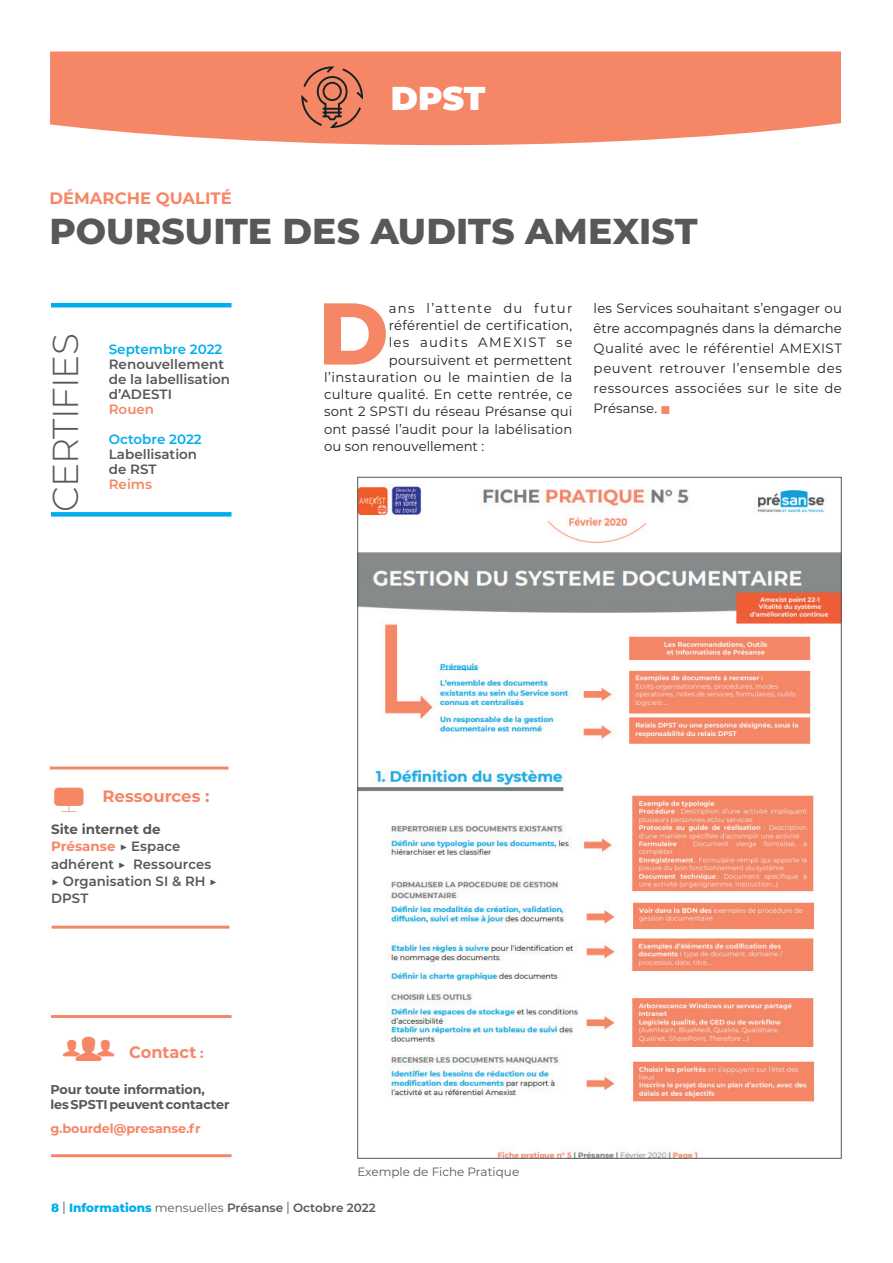
<style>
.page{position:relative;width:893px;height:1263px;background:#fff}
.page>*{position:absolute;margin:0;border:0;box-sizing:border-box;transform-origin:0 0}
.Article_1er_paragrap{font:800 87.45px "Montserrat";color:#f58767}
.Titre{font:800 36px "Montserrat";letter-spacing:.005em;color:#57585a}
.AGENDA{font:300 36px "Montserrat";letter-spacing:-.03em;color:#57585a}
.t1{font:900 33px "Montserrat";color:#fff}
.t2{font:28.65px "Panton Icons A Fill";color:#f58767}
.SurtitreNEGO{font:700 16.5px "Montserrat";color:#f58767}
.Article_Intertitre_g{font:700 16.5px "Montserrat";color:#f58767}
.corps{font:700 16.5px "Montserrat";letter-spacing:-.005em;color:#f58767}
.Article_1er_paragrap-2{font:13.5px "Montserrat";letter-spacing:.02em;color:#231f20}
.Article_Paragraphes{font:13.5px/20.1px "Montserrat";letter-spacing:.04em;color:#231f20;text-align:justify}
.Article_Intertitre_g-2{font:600 13.5px/17.2px "Montserrat";letter-spacing:.005em;color:#57585a}
.Agenda_evenement{font:600 13.5px/15px "Montserrat";color:#57585a}
.Article_1er_paragrap-3{font:13.5px "Montserrat";letter-spacing:.095em;color:#231f20}
.Agenda_date{font:600 13.5px "Montserrat";color:#00aeef}
.Article_1er_paragrap-4{font:13.5px "Montserrat";color:#231f20}
.Agenda_date-2{font:600 13.5px "Montserrat";color:#f58767}
.Agenda_lieu{font:600 13.5px "Montserrat";color:#f58767}
.Article_Intertitre_g-3{font:700 12.75px/15px "Montserrat";letter-spacing:-.01em;color:#57585a}
.Article_Intertitre_g-4{font:700 12.75px "Montserrat";letter-spacing:-.01em;color:#f58767}
.t3{font:600 12px "Montserrat";color:#57585a}
.légende_photo{font:12px "Montserrat";color:#57585a}
.s1{color:#f58767}
.s2{font-weight:700}
.s3{font-weight:700;color:#f58767}
.s4{font-size:13.5px}
.s5{font-weight:800;color:#00aeef}
.s6{font-weight:400;font-size:16.8px}
.s7{font-weight:400}
</style>
<div class="page">
<svg style="left:50px;top:52px;width:791px;height:93px;background:#f59072"></svg>
<svg style="left:300px;top:65px;width:64px;height:64px;background:#cc745b"></svg>
<hr style="left:51px;top:303px;width:180px;height:4px;background:#00aeef">
<div style="left:51px;top:512px;width:180px;height:5px;background:#00aeef"></div>
<hr style="left:52px;top:926px;width:177px;height:3px;background:#f58767">
<hr style="left:50px;top:766px;width:179px;height:3px;background:#f58767">
<img style="left:359px;top:484px;width:480px;height:672px">
<hr style="left:51px;top:1015px;width:180px;height:3px;background:#f58767">
<hr style="left:51px;top:1154px;width:180px;height:3px;background:#f58767">
<h3 class="t1" style="left:391px;top:73px;width:96px">DPST</h3>
<p class="SurtitreNEGO" style="left:50px;top:186px;width:184px">DÉMARCHE QUALITÉ</p>
<p class="Titre" style="left:50px;top:205px;width:650px">POURSUITE DES AUDITS AMEXIST</p>
<p class="AGENDA" style="left:41px;top:512px;width:180px;rotate:-90deg">CERTIFIES</p>
<p class="Agenda_date" style="left:109px;top:340px;width:115px">Septembre 2022</p>
<p class="Agenda_evenement" style="left:109px;top:356px;width:123px">Renouvellement de la labellisation d’ADESTI</p>
<p class="Agenda_date-2" style="left:109px;top:400px;width:47px">Rouen</p>
<p class="Agenda_date" style="left:109px;top:430px;width:94px">Octobre 2022</p>
<p class="Agenda_evenement" style="left:109px;top:446px;width:90px">Labellisation de RST</p>
<p class="Agenda_lieu" style="left:109px;top:475px;width:45px">Reims</p>
<p class="Article_1er_paragrap" style="left:318px;top:269px;width:72px">D</p>
<p class="Article_1er_paragrap-3" style="left:389px;top:299px;width:185px">ans l’attente du futur</p>
<p class="Article_1er_paragrap-2" style="left:389px;top:316px;width:185px">référentiel de certification,</p>
<p class="Article_1er_paragrap-3" style="left:389px;top:333px;width:185px">les audits AMEXIST se</p>
<p class="Article_1er_paragrap-2" style="left:389px;top:350px;width:185px">poursuivent et permettent</p>
<p class="Article_1er_paragrap-2" style="left:324px;top:368px;width:250px">l’instauration ou le maintien de la</p>
<p class="Article_1er_paragrap-2" style="left:324px;top:385px;width:250px">culture qualité. En cette rentrée, ce</p>
<p class="Article_1er_paragrap-2" style="left:324px;top:402px;width:250px">sont 2 SPSTI du réseau Présanse qui</p>
<p class="Article_1er_paragrap-2" style="left:324px;top:419px;width:250px">ont passé l’audit pour la labélisation</p>
<p class="Article_1er_paragrap-4" style="left:324px;top:437px;width:162px">ou son renouvellement :</p>
<p class="Article_Paragraphes" style="left:594px;top:297px;width:250px">les Services souhaitant s’engager ou être accompagnés dans la démarche Qualité avec le référentiel AMEXIST peuvent retrouver l’ensemble des ressources associées sur le site de Présanse. <span class="s1">■</span></p>
<p class="t2" style="left:52px;top:785px;width:37px">A</p>
<p class="Article_Intertitre_g" style="left:102px;top:784px;width:108px">Ressources :</p>
<p class="Article_Intertitre_g-2" style="left:51px;top:820px;width:168px"><span class="s2">Site internet de<br></span><span class="s3">Présanse</span> ▶ Espace adhérent ▶ Ressources ▶ Organisation SI &amp; RH ▶<br>DPST</p>
<p class="t2" style="left:60px;top:1035px;width:59px">u</p>
<p class="corps" style="left:129px;top:1040px;width:76px">Contact <span class="s4">:</span></p>
<p class="Article_Intertitre_g-3" style="left:50px;top:1081px;width:181px">Pour toute information,<br>les SPSTI peuvent contacter</p>
<p class="Article_Intertitre_g-4" style="left:50px;top:1119px;width:152px">g.bourdel@presanse.fr</p>
<p class="légende_photo" style="left:357px;top:1163px;width:163px">Exemple de Fiche Pratique</p>
<p class="t3" style="left:51px;top:1199px;width:326px"><span class="s5">8</span> <span class="s6">l</span> <span class="s5">Informations</span> <span class="s7">mensuelles</span> Présanse <span class="s6">l</span> Octobre 2022</p>
</div>
